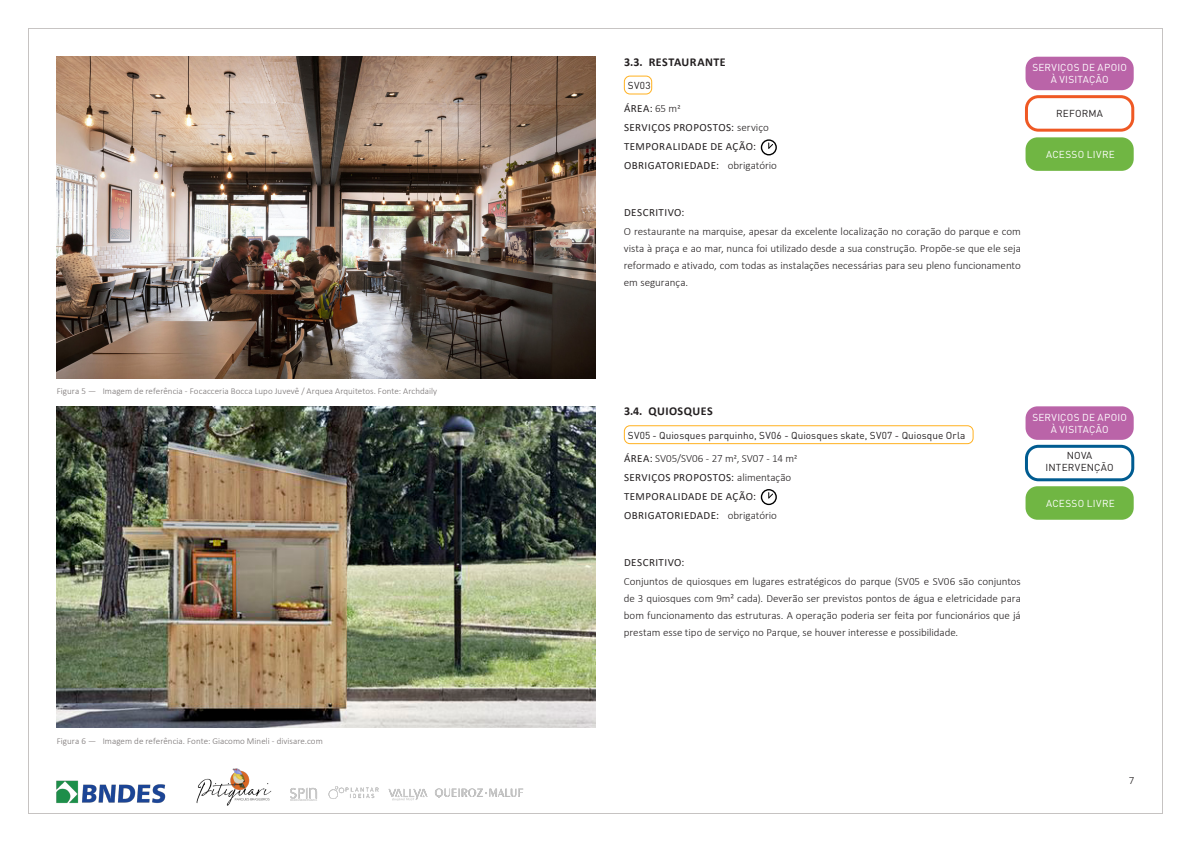
<style>
.page{position:relative;width:1191px;height:842px;background:#fff}
.page>*{position:absolute;margin:0;border:0;box-sizing:border-box;transform-origin:0 0}
.t1{font:700 12px "Calibri";letter-spacing:.035em;color:#231f20}
.t2{font:300 11px/17px "Calibri";color:#231f20;text-align:justify}
.t3{font:11px/18.9px "Calibri";letter-spacing:.04em;color:#231f20}
.t4{font:10px/12px "DIN Pro";letter-spacing:.015em;color:#231f20;text-align:center}
.t5{font:10px/12px "DIN Pro";letter-spacing:.025em;color:#fff;text-align:center}
.t6{font:300 9px "Calibri";letter-spacing:.005em;color:#767171}
.s1{font-weight:300}
</style>
<div class="page">
<img style="left:57px;top:768px;width:467px;height:38px">
<img style="left:57px;top:57px;width:538px;height:321px">
<div style="left:1025px;top:57px;width:108px;height:33px;background:#ba64a8;border-radius:12px"></div>
<div style="left:1025px;top:95px;width:109px;height:37px;border:3px solid #ef5924;border-radius:12px"></div>
<div style="left:1025px;top:137px;width:108px;height:34px;background:#70b643;border-radius:12px"></div>
<div style="left:624px;top:76px;width:28px;height:18px;border:1px solid #ffb120;border-radius:6px"></div>
<img style="left:57px;top:406px;width:538px;height:322px">
<div style="left:761px;top:489px;width:16px;height:16px;border:1px solid #000;border-radius:50%"></div>
<svg style="left:768px;top:493px;width:5px;height:6px"></svg>
<div style="left:1025px;top:445px;width:109px;height:36px;border:3px solid #005c91;border-radius:12px"></div>
<div style="left:624px;top:425px;width:349px;height:19px;border:1px solid #ffb120;border-radius:6px"></div>
<div style="left:1025px;top:486px;width:108px;height:34px;background:#70b643;border-radius:12px"></div>
<div style="left:1025px;top:406px;width:108px;height:34px;background:#ba64a8;border-radius:12px"></div>
<div style="left:761px;top:139px;width:16px;height:16px;border:1px solid #000;border-radius:50%"></div>
<svg style="left:768px;top:143px;width:6px;height:6px"></svg>
<p class="t6" style="left:57px;top:386px;width:382px">Figura 5 — Imagem de referência - Focacceria Bocca Lupo Juvevê / Arquea Arquitetos. Fonte: Archdaily</p>
<p class="t6" style="left:57px;top:735px;width:268px">Figura 6 — Imagem de referência. Fonte: Giacomo Mineli - divisare.com</p>
<p class="t1" style="left:624px;top:53px;width:103px">3.3. RESTAURANTE</p>
<p class="t4" style="left:628px;top:79px;width:24px">SV03</p>
<p class="t3" style="left:624px;top:99px;width:58px">ÁREA: <span class="s1">65 m2</span></p>
<p class="t3" style="left:624px;top:118px;width:146px">SERVIÇOS PROPOSTOS: <span class="s1">serviço<br></span>TEMPORALIDADE DE AÇÃO:</p>
<p class="t3" style="left:624px;top:156px;width:97px">OBRIGATORIEDADE:</p>
<p class="t2" style="left:728px;top:157px;width:51px">obrigatório</p>
<p class="t5" style="left:1032px;top:61px;width:96px">SERVIÇOS DE APOIO<br>À VISITAÇÃO</p>
<p class="t4" style="left:1056px;top:107px;width:48px">REFORMA</p>
<p class="t5" style="left:1046px;top:148px;width:70px">ACESSO LIVRE</p>
<p class="t3" style="left:624px;top:203px;width:62px">DESCRITIVO:</p>
<p class="t2" style="left:624px;top:223px;width:398px">O restaurante na marquise, apesar da excelente localização no coração do parque e com vista à praça e ao mar, nunca foi utilizado desde a sua construção. Propõe-se que ele seja reformado e ativado, com todas as instalações necessárias para seu pleno funcionamento em segurança.</p>
<p class="t1" style="left:624px;top:403px;width:90px">3.4. QUIOSQUES</p>
<p class="t4" style="left:628px;top:428px;width:339px">SV05 - Quiosques parquinho, SV06 - Quiosques skate, SV07 - Quiosque Orla</p>
<p class="t3" style="left:624px;top:448px;width:175px">ÁREA: <span class="s1">SV05/SV06 - 27 m2, SV07 - 14 m2<br></span>SERVIÇOS PROPOSTOS: <span class="s1">alimentação<br></span>TEMPORALIDADE DE AÇÃO:</p>
<p class="t2" style="left:728px;top:506px;width:51px">obrigatório</p>
<p class="t3" style="left:624px;top:505px;width:97px">OBRIGATORIEDADE:</p>
<p class="t5" style="left:1032px;top:411px;width:96px">SERVIÇOS DE APOIO<br>À VISITAÇÃO</p>
<p class="t4" style="left:1045px;top:449px;width:70px">NOVA<br>INTERVENÇÃO</p>
<p class="t5" style="left:1046px;top:497px;width:70px">ACESSO LIVRE</p>
<p class="t3" style="left:624px;top:552px;width:62px">DESCRITIVO:</p>
<p class="t2" style="left:624px;top:572px;width:398px">Conjuntos de quiosques em lugares estratégicos do parque (SV05 e SV06 são conjuntos de 3 quiosques com 9m² cada). Deverão ser previstos pontos de água e eletricidade para bom funcionamento das estruturas. A operação poderia ser feita por funcionários que já prestam esse tipo de serviço no Parque, se houver interesse e possibilidade.</p>
<p class="t2" style="left:1128px;top:772px;width:7px">7</p>
</div>
